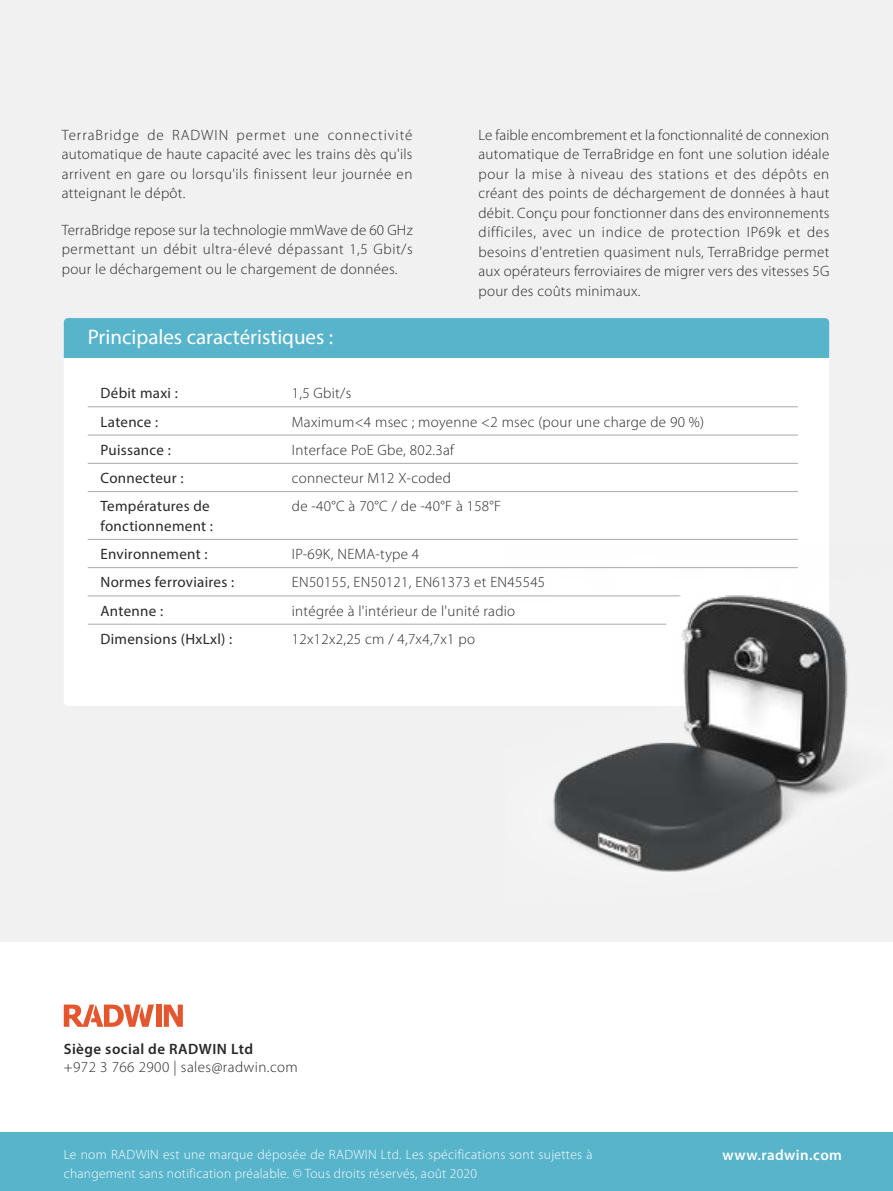
<style>
.page{position:relative;width:893px;height:1191px;background:#fff}
.page>*{position:absolute;margin:0;border:0;box-sizing:border-box;transform-origin:0 0}
.t1{font:21px "Myriad Pro";color:#fff}
.t2{font:300 15px/19.5px "Myriad Pro";letter-spacing:.02em;color:#292829;text-align:justify}
.t3{font:15px/19.5px "Myriad Pro";letter-spacing:.02em;color:#292829}
.t4{font:600 15px "Myriad Pro";letter-spacing:.03em;color:#292829}
.t5{font:600 15px "Myriad Pro";letter-spacing:.03em;color:#fff}
.t6{font:300 13.5px "Myriad Pro";letter-spacing:.02em;color:#fff}
</style>
<div class="page">
<div style="left:0;top:0;width:893px;height:941px;background:#f1f1f2"></div>
<div style="left:0;top:1132px;width:893px;height:59px;background:#58b4cb"></div>
<div style="left:156px;top:1004px;width:5px;height:22px;background:#e4562e"></div>
<svg style="left:164px;top:1004px;width:19px;height:22px"></svg>
<svg style="left:64px;top:1004px;width:90px;height:22px"></svg>
<div style="left:64px;top:318px;width:765px;height:388px;background:#fff;border-radius:4px"></div>
<div style="left:64px;top:318px;width:765px;height:39px;background:#58b4cb"></div>
<hr style="left:88px;top:406px;width:191px;height:1px;background:#a7a9ac">
<hr style="left:279px;top:406px;width:519px;height:1px;background:#a7a9ac">
<hr style="left:88px;top:435px;width:191px;height:1px;background:#a7a9ac">
<hr style="left:279px;top:435px;width:519px;height:1px;background:#a7a9ac">
<hr style="left:88px;top:463px;width:191px;height:1px;background:#a7a9ac">
<hr style="left:279px;top:463px;width:519px;height:1px;background:#a7a9ac">
<hr style="left:88px;top:491px;width:191px;height:1px;background:#a7a9ac">
<hr style="left:279px;top:491px;width:519px;height:1px;background:#a7a9ac">
<hr style="left:88px;top:539px;width:191px;height:1px;background:#a7a9ac">
<hr style="left:279px;top:539px;width:519px;height:1px;background:#a7a9ac">
<hr style="left:88px;top:567px;width:191px;height:1px;background:#a7a9ac">
<hr style="left:279px;top:567px;width:519px;height:1px;background:#a7a9ac">
<hr style="left:88px;top:595px;width:191px;height:1px;background:#a7a9ac">
<hr style="left:279px;top:595px;width:519px;height:1px;background:#a7a9ac">
<hr style="left:88px;top:624px;width:191px;height:1px;background:#a7a9ac">
<hr style="left:279px;top:624px;width:519px;height:1px;background:#a7a9ac">
<img style="left:505px;top:567px;width:343px;height:305px">
<p class="t2" style="left:62px;top:125px;width:352px">TerraBridge de RADWIN permet une connectivité automatique de haute capacité avec les trains dès qu'ils arrivent en gare ou lorsqu'ils finissent leur journée en atteignant le dépôt.</p>
<p class="t2" style="left:62px;top:220px;width:352px">TerraBridge repose sur la technologie mmWave de 60 GHz permettant un débit ultra-élevé dépassant 1,5 Gbit/s pour le déchargement ou le chargement de données.</p>
<p class="t2" style="left:478px;top:125px;width:352px">Le faible encombrement et la fonctionnalité de connexion automatique de TerraBridge en font une solution idéale pour la mise à niveau des stations et des dépôts en créant des points de déchargement de données à haut débit. Conçu pour fonctionner dans des environnements difficiles, avec un indice de protection IP69k et des besoins d'entretien quasiment nuls, TerraBridge permet aux opérateurs ferroviaires de migrer vers des vitesses 5G pour des coûts minimaux.</p>
<h1 class="t1" style="left:88px;top:324px;width:247px">Principales caractéristiques :</h1>
<p class="t3" style="left:101px;top:383px;width:79px">Débit maxi :</p>
<p class="t2" style="left:292px;top:383px;width:61px">1,5 Gbit/s</p>
<p class="t3" style="left:101px;top:411px;width:59px">Latence :</p>
<p class="t2" style="left:292px;top:412px;width:414px">Maximum&lt;4 msec ; moyenne &lt;2 msec (pour une charge de 90 %)</p>
<p class="t3" style="left:101px;top:440px;width:72px">Puissance :</p>
<p class="t2" style="left:292px;top:440px;width:164px">Interface PoE Gbe, 802.3af</p>
<p class="t3" style="left:101px;top:468px;width:84px">Connecteur :</p>
<p class="t2" style="left:292px;top:468px;width:161px">connecteur M12 X-coded</p>
<p class="t3" style="left:101px;top:496px;width:114px">Températures de fonctionnement :</p>
<p class="t2" style="left:292px;top:496px;width:211px">de -40°C à 70°C / de -40°F à 158°F</p>
<p class="t3" style="left:101px;top:544px;width:109px">Environnement :</p>
<p class="t2" style="left:292px;top:544px;width:129px">IP-69K, NEMA-type 4</p>
<p class="t3" style="left:101px;top:572px;width:135px">Normes ferroviaires :</p>
<p class="t2" style="left:292px;top:572px;width:255px">EN50155, EN50121, EN61373 et EN45545</p>
<p class="t3" style="left:101px;top:600px;width:64px">Antenne :</p>
<p class="t2" style="left:292px;top:601px;width:225px">intégrée à l'intérieur de l'unité radio</p>
<p class="t3" style="left:101px;top:629px;width:133px">Dimensions (HxLxl) :</p>
<p class="t2" style="left:292px;top:629px;width:185px">12x12x2,25 cm / 4,7x4,7x1 po</p>
<p class="t4" style="left:64px;top:1039px;width:191px">Siège social de RADWIN Ltd</p>
<p class="t2" style="left:64px;top:1057px;width:236px">+972 3 766 2900 | sales@radwin.com</p>
<p class="t6" style="left:64px;top:1146px;width:530px">Le nom RADWIN est une marque déposée de RADWIN Ltd. Les spécifications sont sujettes à</p>
<p class="t5" style="left:722px;top:1145px;width:121px">www.radwin.com</p>
<p class="t6" style="left:64px;top:1165px;width:415px">changement sans notification préalable. © Tous droits réservés, août 2020</p>
</div>
